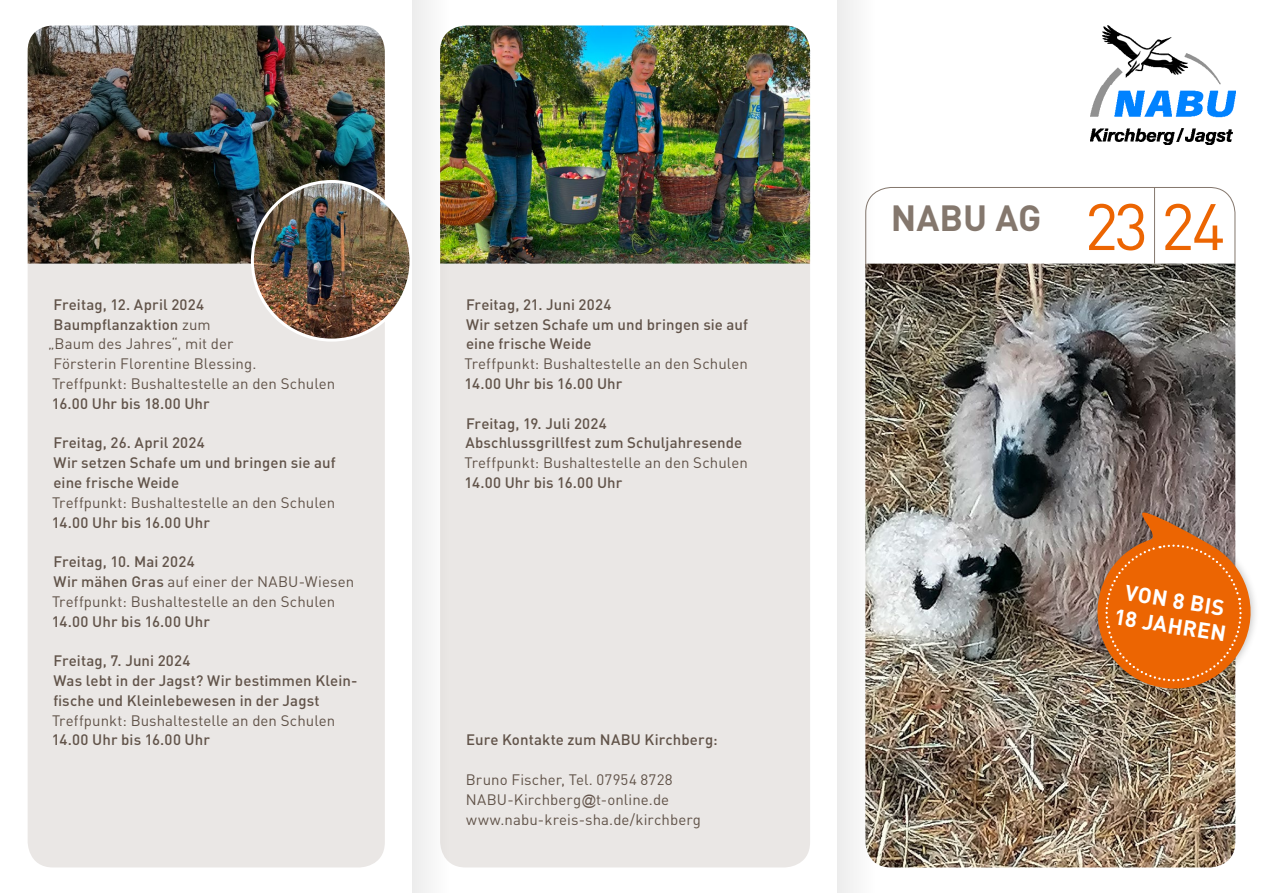
<style>
.page{position:relative;width:1263px;height:893px;background:#fff}
.page>*{position:absolute;margin:0;border:0;box-sizing:border-box;transform-origin:0 0}
.t1{font:700 36px "FFDIN";color:#84776d}
.t2{font:700 21.75px/25.5px "FFDIN";color:#fff;text-align:center}
.t3{font:500 15px/19.8px "FFDIN";letter-spacing:.005em;color:#615349}
.t4{font:15px/19.8px "FFDIN";letter-spacing:.005em;color:#615349}
.s1{font-weight:400}
.s2{font-weight:500}
.s3{font-family:"Arial";font-size:14.25px;color:#66574e}
.s4{font-weight:400;font-size:64.5px;color:#ec6502}
</style>
<div class="page">
<svg style="left:889px;top:187px;width:347px;height:86px"></svg>
<img style="left:1091px;top:26px;width:144px;height:119px">
<div style="left:463px;top:264px;width:347px;height:603px;background:#eae7e5"></div>
<img style="left:889px;top:264px;width:346px;height:603px">
<div style="left:1089px;top:504px;width:171px;height:193px;background:#000;opacity:.3"></div>
<svg style="left:1088px;top:511px;width:172px;height:187px;background:#cf7c40"></svg>
<div style="left:28px;top:264px;width:357px;height:603px;background:#eae7e5"></div>
<img style="left:28px;top:26px;width:357px;height:238px">
<img style="left:252px;top:182px;width:159px;height:158px;border-radius:79px">
<div style="left:251px;top:180px;width:161px;height:162px;border:3px solid #fff;border-radius:50%"></div>
<img style="left:463px;top:26px;width:347px;height:238px">
<hr style="left:1154px;top:187px;width:1px;height:77px;background:#84776d">
<svg style="left:412px;top:0;width:51px;height:893px"></svg>
<svg style="left:838px;top:0;width:51px;height:893px;fill:#f1f1f1"></svg>
<p class="t3" style="left:54px;top:294px;width:152px">Freitag, 12. April 2024</p>
<p class="t3" style="left:54px;top:314px;width:159px">Baumpflanzaktion <span class="s1">zum</span></p>
<p class="t4" style="left:48px;top:334px;width:187px">„Baum des Jahres“, mit der</p>
<p class="t4" style="left:53px;top:354px;width:205px">Försterin Florentine Blessing.</p>
<p class="t4" style="left:52px;top:373px;width:285px">Treffpunkt: Bushaltestelle an den Schulen</p>
<p class="t3" style="left:52px;top:393px;width:159px">16.00 Uhr bis 18.00 Uhr</p>
<p class="t3" style="left:54px;top:433px;width:284px">Freitag, 26. April 2024<br>Wir setzen Schafe um und bringen sie auf eine frische Weide</p>
<p class="t4" style="left:52px;top:492px;width:285px">Treffpunkt: Bushaltestelle an den Schulen</p>
<p class="t3" style="left:52px;top:512px;width:159px">14.00 Uhr bis 16.00 Uhr</p>
<p class="t4" style="left:52px;top:552px;width:304px"><span class="s2">Freitag, 10. Mai 2024<br>Wir mähen Gras</span> auf einer der NABU-Wiesen<br>Treffpunkt: Bushaltestelle an den Schulen</p>
<p class="t3" style="left:52px;top:611px;width:159px">14.00 Uhr bis 16.00 Uhr</p>
<p class="t3" style="left:53px;top:651px;width:306px">Freitag, 7. Juni 2024<br>Was lebt in der Jagst? Wir bestimmen Klein&shy;fische und Kleinlebewesen in der Jagst</p>
<p class="t4" style="left:52px;top:710px;width:285px">Treffpunkt: Bushaltestelle an den Schulen</p>
<p class="t3" style="left:52px;top:730px;width:159px">14.00 Uhr bis 16.00 Uhr</p>
<p class="t3" style="left:466px;top:294px;width:284px">Freitag, 21. Juni 2024<br>Wir setzen Schafe um und bringen sie auf eine frische Weide</p>
<p class="t4" style="left:465px;top:354px;width:285px">Treffpunkt: Bushaltestelle an den Schulen</p>
<p class="t3" style="left:464px;top:373px;width:159px">14.00 Uhr bis 16.00 Uhr</p>
<p class="t3" style="left:465px;top:413px;width:278px">Freitag, 19. Juli 2024<br>Abschlussgrillfest zum Schuljahresende</p>
<p class="t4" style="left:465px;top:453px;width:285px">Treffpunkt: Bushaltestelle an den Schulen</p>
<p class="t3" style="left:464px;top:472px;width:159px">14.00 Uhr bis 16.00 Uhr</p>
<p class="t3" style="left:466px;top:730px;width:253px">Eure Kontakte zum NABU Kirchberg:</p>
<p class="t4" style="left:466px;top:769px;width:237px">Bruno Fischer, Tel. 07954 8728<br>NABU-Kirchberg<span class="s3">@</span>t-online.de www.nabu-kreis-sha.de/kirchberg</p>
<h1 class="t1" style="left:891px;top:195px;width:336px">NABU AG <span class="s4">23 24</span></h1>
<h2 class="t2" style="left:1120px;top:578px;width:114px;rotate:9deg">VON 8 BIS<br>18 JAHREN</h2>
</div>
